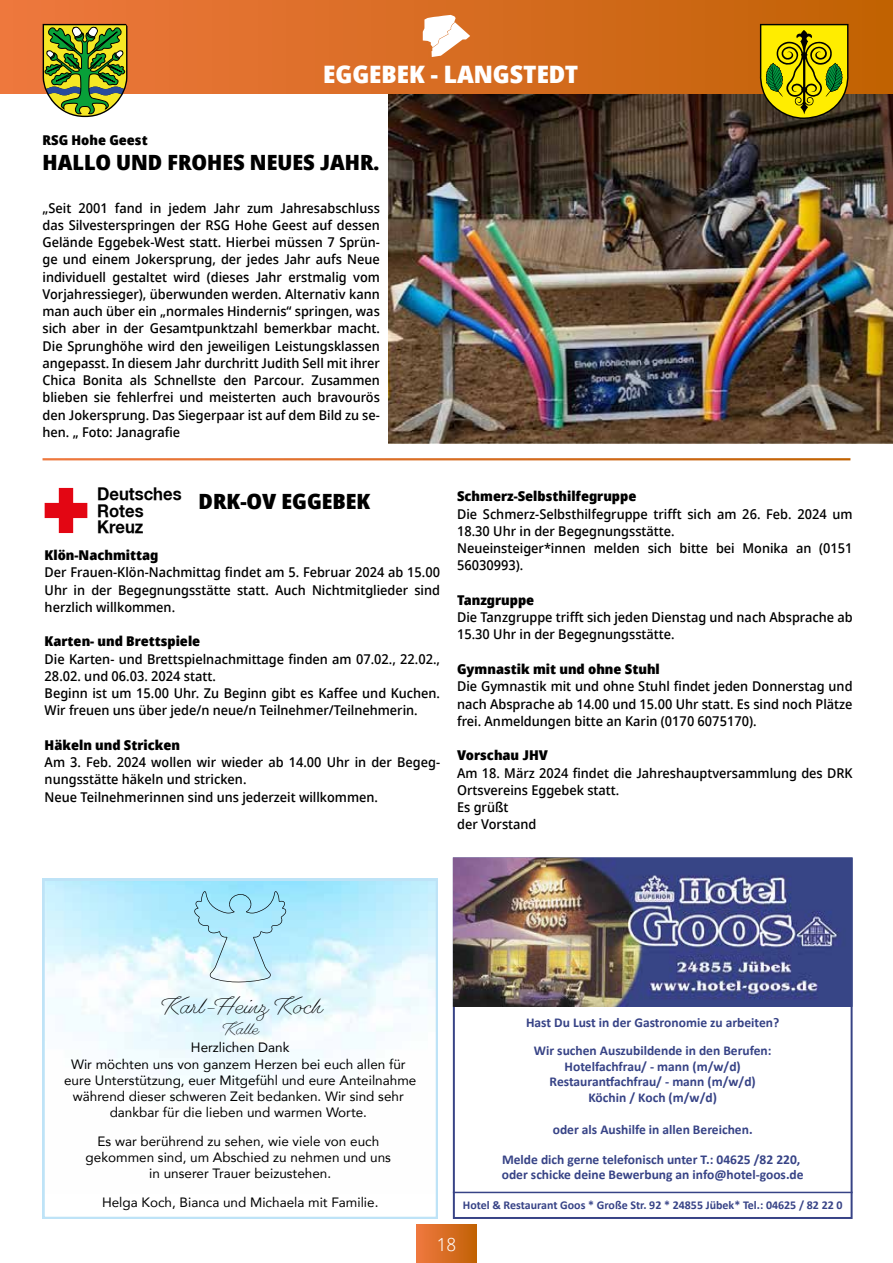
<style>
.page{position:relative;width:893px;height:1263px;background:#fff}
.page>*{position:absolute;margin:0;border:0;box-sizing:border-box;transform-origin:0 0}
.t1{font:900 24px "Avrile Sans";color:#fff}
.t2{font:300 22.5px "Gautreaux";color:#000}
.t3{font:900 21px "Avrile Sans";color:#000}
.t4{font:300 18px "Avrile Sans";color:#fff}
.t5{font:700 17.55px/16.2px "Helvetica Neue 75";color:#000;scale:.95 1}
.t6{font:300 16.5px "Gautreaux";color:#000}
.t7{font:500 13.5px/17.2px "Avrile Sans";color:#000}
.t8{font:13.5px/16.2px "Avenir";color:#000;text-align:center}
.t9{font:700 13.5px/15.9px "Calibri";color:#374386;text-align:center}
.t10{font:900 13.5px "Avrile Sans";color:#000}
.t11{font:700 12px "Calibri";color:#374386}
</style>
<div class="page">
<div style="left:417px;top:1225px;width:59px;height:38px;background:linear-gradient(to right,#ef783f,#c26206)"></div>
<img style="left:388px;top:94px;width:505px;height:350px">
<div style="left:0;top:0;width:893px;height:94px;background:linear-gradient(to right,#ee773f,#c16204)"></div>
<svg style="left:423px;top:15px;width:47px;height:42px"></svg>
<svg style="left:43px;top:24px;width:84px;height:93px;background:#809d3e"></svg>
<svg style="left:760px;top:24px;width:89px;height:95px;background:#ada807"></svg>
<svg style="left:43px;top:879px;width:395px;height:340px"></svg>
<svg style="left:194px;top:891px;width:92px;height:91px;background:#b3e4f4"></svg>
<svg style="left:453px;top:1007px;width:400px;height:212px"></svg>
<hr style="left:453px;top:1192px;width:400px;height:1px;background:#374386">
<img style="left:453px;top:857px;width:400px;height:150px">
<svg style="left:45px;top:488px;width:42px;height:45px"></svg>
<h1 class="t1" style="left:323px;top:56px;width:256px">EGGEBEK - LANGSTEDT</h1>
<p class="t10" style="left:43px;top:130px;width:107px">RSG Hohe Geest</p>
<h3 class="t3" style="left:43px;top:146px;width:338px">HALLO UND FROHES NEUES JAHR.</h3>
<p class="t7" style="left:43px;top:199px;width:339px;text-align:justify">„Seit 2001 fand in jedem Jahr zum Jahresabschluss das Silvesterspringen der RSG Hohe Geest auf dessen Gelände Eggebek-West statt. Hierbei müssen 7 Sprün&shy;ge und einem Jokersprung, der jedes Jahr aufs Neue individuell gestaltet wird (dieses Jahr erstmalig vom Vorjahressieger), überwunden werden. Alternativ kann man auch über ein „normales Hindernis“ springen, was sich aber in der Gesamtpunktzahl bemerkbar macht.<br>Die Sprunghöhe wird den jeweiligen Leistungsklassen angepasst. In diesem Jahr durchritt Judith Sell mit ihrer Chica Bonita als Schnellste den Parcour. Zusammen blieben sie fehlerfrei und meisterten auch bravourös den Jokersprung. Das Siegerpaar ist auf dem Bild zu se&shy;hen. „ Foto: Janagrafie</p>
<p class="t5" style="left:97px;top:486px;width:91px">Deutsches<br>Rotes<br>Kreuz</p>
<h3 class="t3" style="left:199px;top:486px;width:173px">DRK-OV EGGEBEK</h3>
<p class="t10" style="left:45px;top:545px;width:115px">Klön-Nachmittag</p>
<p class="t7" style="left:45px;top:564px;width:397px;text-align:justify">Der Frauen-Klön-Nachmittag findet am 5. Februar 2024 ab 15.00<br>Uhr in der Begegnungsstätte statt. Auch Nichtmitglieder sind herzlich willkommen.</p>
<p class="t10" style="left:45px;top:631px;width:157px">Karten- und Brettspiele</p>
<p class="t7" style="left:45px;top:650px;width:397px">Die Karten- und Brettspielnachmittage finden am 07.02., 22.02., 28.02. und 06.03. 2024 statt.<br>Beginn ist um 15.00 Uhr. Zu Beginn gibt es Kaffee und Kuchen.<br>Wir freuen uns über jede/n neue/n Teilnehmer/Teilnehmerin.</p>
<p class="t10" style="left:45px;top:735px;width:137px">Häkeln und Stricken</p>
<p class="t7" style="left:45px;top:754px;width:397px">Am 3. Feb. 2024 wollen wir wieder ab 14.00 Uhr in der Begeg&shy;nungsstätte häkeln und stricken.<br>Neue Teilnehmerinnen sind uns jederzeit willkommen.</p>
<p class="t10" style="left:457px;top:486px;width:181px">Schmerz-Selbsthilfegruppe</p>
<p class="t7" style="left:457px;top:505px;width:397px">Die Schmerz-Selbsthilfegruppe trifft sich am 26. Feb. 2024 um 18.30 Uhr in der Begegnungsstätte.<br>Neueinsteiger*innen melden sich bitte bei Monika an (0151<br>56030993).</p>
<p class="t10" style="left:457px;top:590px;width:79px">Tanzgruppe</p>
<p class="t7" style="left:457px;top:609px;width:397px">Die Tanzgruppe trifft sich jeden Dienstag und nach Absprache ab<br>15.30 Uhr in der Begegnungsstätte.</p>
<p class="t10" style="left:457px;top:659px;width:204px">Gymnastik mit und ohne Stuhl</p>
<p class="t7" style="left:457px;top:678px;width:397px;text-align:justify">Die Gymnastik mit und ohne Stuhl findet jeden Donnerstag und nach Absprache ab 14.00 und 15.00 Uhr statt. Es sind noch Plätze frei. Anmeldungen bitte an Karin (0170 6075170).</p>
<p class="t10" style="left:457px;top:745px;width:92px">Vorschau JHV</p>
<p class="t7" style="left:457px;top:764px;width:397px">Am 18. März 2024 findet die Jahreshauptversammlung des DRK<br>Ortsvereins Eggebek statt.<br>Es grüßt<br>der Vorstand</p>
<h2 class="t2" style="left:159px;top:992px;width:164px">Karl-Heinz Koch</h2>
<p class="t8" style="left:64px;top:1039px;width:354px">Herzlichen Dank<br>Wir möchten uns von ganzem Herzen bei euch allen für eure Unterstützung, euer Mitgefühl und eure Anteilnahme während dieser schweren Zeit bedanken. Wir sind sehr dankbar für die lieben und warmen Worte.</p>
<p class="t8" style="left:86px;top:1133px;width:307px">Es war berührend zu sehen, wie viele von euch gekommen sind, um Abschied zu nehmen und uns in unserer Trauer beizustehen.</p>
<p class="t8" style="left:102px;top:1194px;width:278px">Helga Koch, Bianca und Michaela mit Familie.</p>
<p class="t6" style="left:221px;top:1019px;width:39px">Kalle</p>
<p class="t9" style="left:526px;top:1008px;width:255px;line-height:27.9px">Hast Du Lust in der Gastronomie zu arbeiten?<br>Wir suchen Auszubildende in den Berufen:</p>
<p class="t9" style="left:550px;top:1058px;width:208px">Hotelfachfrau/ - mann (m/w/d)<br>Restaurantfachfrau/ - mann (m/w/d)<br>Köchin / Koch (m/w/d)</p>
<p class="t9" style="left:502px;top:1114px;width:300px;line-height:29.4px">oder als Aushilfe in allen Bereichen.<br>Melde dich gerne telefonisch unter T.: 04625 /82 220,</p>
<p class="t9" style="left:502px;top:1166px;width:303px">oder schicke deine Bewerbung an info@hotel-goos.de</p>
<p class="t11" style="left:463px;top:1196px;width:381px">Hotel &amp; Restaurant Goos * Große Str. 92 * 24855 Jübek* Tel.: 04625 / 82 22 0</p>
<h3 class="t4" style="left:437px;top:1232px;width:21px">18</h3>
</div>
